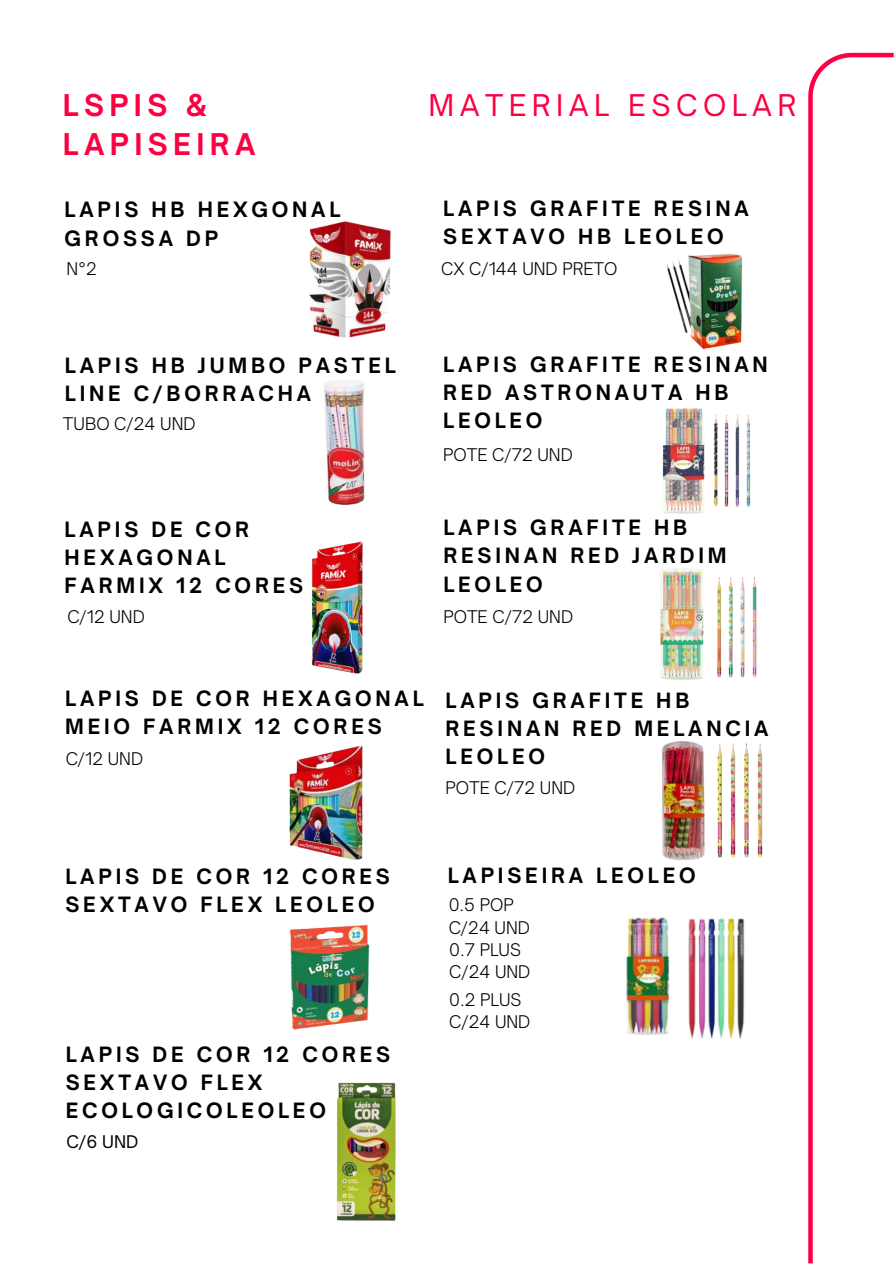
<style>
.page{position:relative;width:894px;height:1264px;background:#fff}
.page>*{position:absolute;margin:0;border:0;box-sizing:border-box;transform-origin:0 0}
.t1{font:700 28.65px "Open Sauce One";letter-spacing:.19em;color:#fc0042}
.t2{font:28.65px "Open Sauce One";letter-spacing:.19em;color:#fc0042}
.t3{font:700 20.25px/28.2px "Open Sauce One";letter-spacing:.19em;color:#000}
.t4{font:300 16.65px/22.6px "Open Sauce One";color:#000}
.t5{font:16.65px "Open Sauce One";color:#000}
</style>
<div class="page">
<svg style="left:808px;top:52px;width:85px;height:1211px"></svg>
<img style="left:309px;top:221px;width:82px;height:117px">
<img style="left:324px;top:381px;width:41px;height:124px">
<img style="left:311px;top:541px;width:52px;height:133px">
<img style="left:289px;top:745px;width:74px;height:115px">
<img style="left:289px;top:924px;width:81px;height:106px">
<img style="left:336px;top:1082px;width:60px;height:139px">
<img style="left:667px;top:254px;width:76px;height:96px">
<img style="left:662px;top:408px;width:89px;height:106px">
<img style="left:660px;top:568px;width:97px;height:112px">
<img style="left:661px;top:741px;width:102px;height:120px">
<img style="left:626px;top:917px;width:119px;height:122px">
<h1 class="t1" style="left:63px;top:87px;width:146px">LSPIS &amp;</h1>
<p class="t2" style="left:428px;top:87px;width:369px">MATERIAL ESCOLAR</p>
<h1 class="t1" style="left:63px;top:126px;width:194px">LAPISEIRA</h1>
<h2 class="t3" style="left:65px;top:195px;width:277px">LAPIS HB HEXGONAL<br>GROSSA DP</h2>
<h3 class="t4" style="left:66px;top:258px;width:32px">N°2</h3>
<h3 class="t3" style="left:443px;top:194px;width:307px">LAPIS GRAFITE RESINA<br>SEXTAVO HB LEOLEO</h3>
<p class="t4" style="left:441px;top:258px;width:178px">CX C/144 UND PRETO</p>
<p class="t3" style="left:65px;top:351px;width:332px">LAPIS HB JUMBO PASTEL<br>LINE C/BORRACHA</p>
<p class="t4" style="left:63px;top:412px;width:134px">TUBO C/24 UND</p>
<p class="t3" style="left:65px;top:515px;width:240px">LAPIS DE COR<br>HEXAGONAL<br>FARMIX 12 CORES</p>
<h3 class="t4" style="left:67px;top:605px;width:79px">C/12 UND</h3>
<h3 class="t3" style="left:443px;top:350px;width:326px">LAPIS GRAFITE RESINAN<br>RED ASTRONAUTA HB<br>LEOLEO</h3>
<h3 class="t4" style="left:443px;top:443px;width:131px">POTE C/72 UND</h3>
<p class="t3" style="left:443px;top:513px;width:285px">LAPIS GRAFITE HB<br>RESINAN RED JARDIM<br>LEOLEO</p>
<p class="t4" style="left:443px;top:605px;width:131px">POTE C/72 UND</p>
<h3 class="t3" style="left:65px;top:684px;width:360px">LAPIS DE COR HEXAGONAL<br>MEIO FARMIX 12 CORES</h3>
<p class="t4" style="left:66px;top:747px;width:79px">C/12 UND</p>
<p class="t3" style="left:445px;top:686px;width:324px">LAPIS GRAFITE HB<br>RESINAN RED MELANCIA<br>LEOLEO</p>
<p class="t4" style="left:445px;top:776px;width:131px">POTE C/72 UND</p>
<p class="t3" style="left:65px;top:861px;width:326px">LAPIS DE COR 12 CORES<br>SEXTAVO FLEX LEOLEO</p>
<p class="t3" style="left:66px;top:1039px;width:326px">LAPIS DE COR 12 CORES<br>SEXTAVO FLEX<br>ECOLOGICOLEOLEO</p>
<p class="t5" style="left:66px;top:1130px;width:73px">C/6 UND</p>
<h3 class="t3" style="left:447px;top:861px;width:249px">LAPISEIRA LEOLEO</h3>
<h3 class="t4" style="left:448px;top:893px;width:83px">0.5 POP<br>C/24 UND</h3>
<p class="t4" style="left:449px;top:937px;width:83px">0.7 PLUS<br>C/24 UND</p>
<p class="t4" style="left:449px;top:987px;width:83px">0.2 PLUS<br>C/24 UND</p>
</div>
